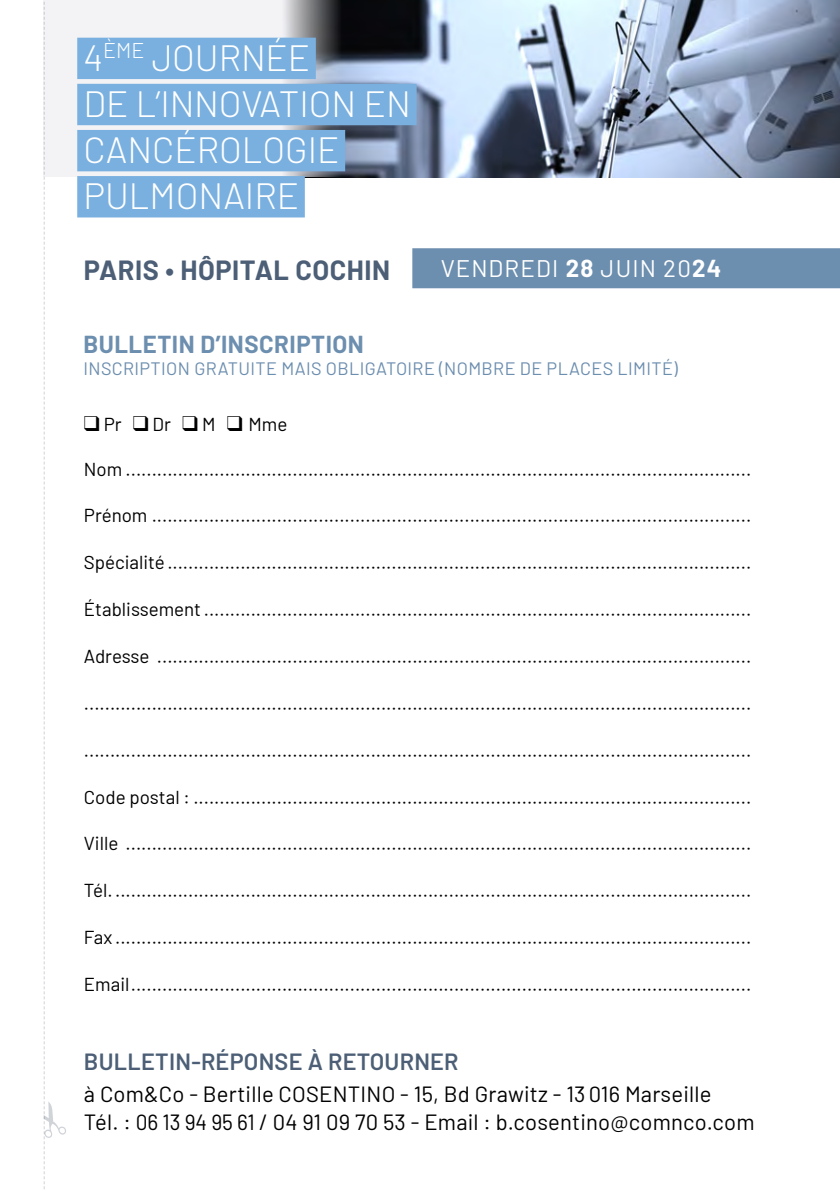
<style>
.page{position:relative;width:840px;height:1191px;background:#fff}
.page>*{position:absolute;margin:0;border:0;box-sizing:border-box;transform-origin:0 0}
.t1{font:300 36.6px/46.2px "Barlow";color:#fff}
.t2{font:700 27.2px "Barlow";letter-spacing:.02em;color:#4c5f76}
.t3{font:700 24px "Barlow";letter-spacing:.02em;color:#6c8eaf}
.t4{font:24px "Barlow";letter-spacing:.05em;color:#fff}
.t5{font:600 23.4px "Barlow";letter-spacing:.01em;color:#4c5f76}
.t6{font:22px/28px "Barlow";letter-spacing:.01em;color:#000}
.t7{font:18.8px "Barlow";color:#000}
.t8{font:18px "Barlow";letter-spacing:.02em;color:#6c8eaf}
.s1{font-weight:700}
</style>
<div class="page">
<img style="left:386px;top:0;width:453px;height:177px">
<div style="left:412px;top:248px;width:427px;height:40px;background:#6c8eaf"></div>
<svg style="left:66px;top:0;width:320px;height:177px;fill:#f3f3f6"></svg>
<div style="left:77px;top:38px;width:238px;height:41px;background:#7ab0e0"></div>
<div style="left:77px;top:84px;width:339px;height:41px;background:#7ab0e0"></div>
<div style="left:77px;top:130px;width:268px;height:41px;background:#7ab0e0"></div>
<div style="left:77px;top:176px;width:227px;height:41px;background:#7ab0e0"></div>
<svg style="left:44px;top:0;width:22px;height:1189px"></svg>
<h1 class="t1" style="left:83px;top:32px;width:329px">4<sup>ÈME</sup> JOURNÉE<br>DE L’INNOVATION EN<br>CANCÉROLOGIE<br>PULMONAIRE</h1>
<h2 class="t2" style="left:84px;top:250px;width:307px">PARIS • HÔPITAL COCHIN</h2>
<p class="t4" style="left:440px;top:251px;width:282px">VENDREDI <span class="s1">28</span> JUIN 20<span class="s1">24</span></p>
<p class="t3" style="left:83px;top:327px;width:282px">BULLETIN D’INSCRIPTION</p>
<p class="t8" style="left:83px;top:355px;width:595px">INSCRIPTION GRATUITE MAIS OBLIGATOIRE (NOMBRE DE PLACES LIMITÉ)</p>
<p class="t7" style="left:84px;top:411px;width:205px">❑ Pr ❑ Dr ❑ M ❑ Mme</p>
<p class="t7" style="left:84px;top:455px;width:668px">Nom ........................................................................................................................</p>
<p class="t7" style="left:84px;top:502px;width:668px">Prénom ...................................................................................................................</p>
<p class="t7" style="left:84px;top:549px;width:668px">Spécialité................................................................................................................</p>
<p class="t7" style="left:84px;top:596px;width:668px">Établissement.........................................................................................................</p>
<p class="t7" style="left:84px;top:642px;width:668px">Adresse ..................................................................................................................</p>
<p class="t7" style="left:84px;top:689px;width:668px">................................................................................................................................</p>
<p class="t7" style="left:84px;top:736px;width:668px">................................................................................................................................</p>
<p class="t7" style="left:84px;top:783px;width:668px">Code postal : ...........................................................................................................</p>
<p class="t7" style="left:84px;top:830px;width:668px">Ville ........................................................................................................................</p>
<p class="t7" style="left:84px;top:877px;width:668px">Tél...........................................................................................................................</p>
<p class="t7" style="left:84px;top:923px;width:668px">Fax ..........................................................................................................................</p>
<p class="t7" style="left:84px;top:970px;width:668px">Email.......................................................................................................................</p>
<p class="t5" style="left:84px;top:1044px;width:376px">BULLETIN-RÉPONSE À RETOURNER</p>
<p class="t6" style="left:84px;top:1078px;width:671px">à Com&amp;Co - Bertille COSENTINO - 15, Bd Grawitz - 13 016 Marseille<br>Tél. : 06 13 94 95 61 / 04 91 09 70 53 - Email : b.cosentino@comnco.com</p>
</div>
